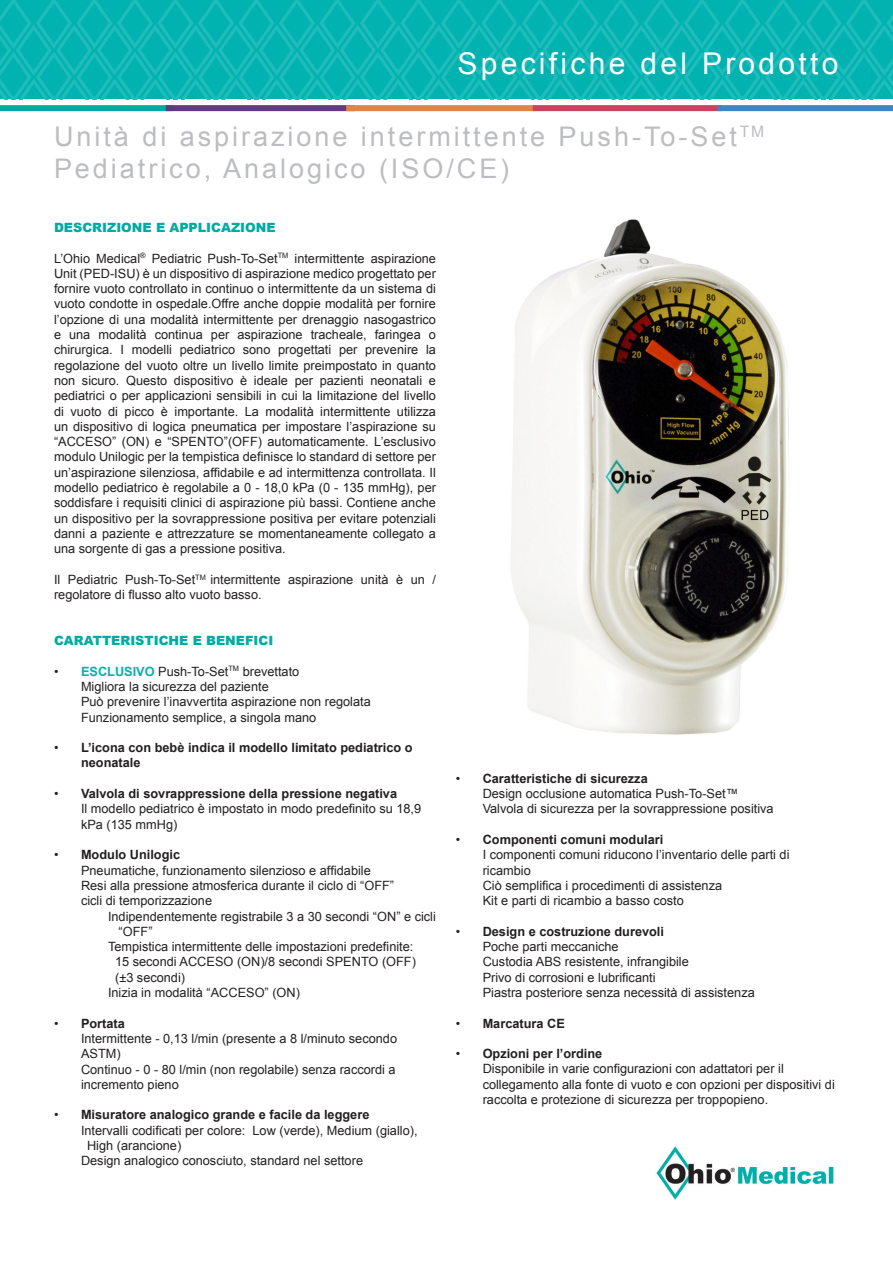
<style>
.page{position:relative;width:893px;height:1263px;background:#fff}
.page>*{position:absolute;margin:0;border:0;box-sizing:border-box;transform-origin:0 0}
.t1{font:30px "Arial";letter-spacing:.11em;color:#fff}
.t2{font:27px/32.4px "Arial";letter-spacing:.11em;color:#bcbdc0}
.t3{font:12.75px/15.3px "Arial";color:#231f20}
.t4{font:700 12.75px/15.3px "Arial";color:#231f20}
.t5{font:900 12.75px "Arial";color:#00aba2}
.s1{font-weight:700;color:#00b2b0}
.s2{font-weight:400}
</style>
<div class="page">
<svg style="left:0;top:0;width:893px;height:99px;background:#09b4b3"></svg>
<div style="left:0;top:105px;width:172px;height:6px;background:#00aba2"></div>
<div style="left:166px;top:105px;width:189px;height:6px;background:#633a81"></div>
<div style="left:346px;top:105px;width:189px;height:6px;background:#e08545"></div>
<div style="left:533px;top:105px;width:189px;height:6px;background:#cc415e"></div>
<div style="left:717px;top:105px;width:176px;height:6px;background:#3e85c5"></div>
<img style="left:656px;top:1146px;width:178px;height:54px">
<img style="left:511px;top:219px;width:278px;height:516px">
<h1 class="t1" style="left:457px;top:44px;width:383px">Specifiche del Prodotto</h1>
<p class="t2" style="left:54px;top:120px;width:712px">Unità di aspirazione intermittente Push-To-Set<sup>TM<br></sup>Pediatrico, Analogico (ISO/CE)</p>
<p class="t5" style="left:54px;top:218px;width:223px">DESCRIZIONE E APPLICAZIONE</p>
<p class="t3" style="left:54px;top:250px;width:383px;text-align:justify">L’Ohio Medical<sup>®</sup> Pediatric Push-To-Set<sup>TM</sup> intermittente aspirazione Unit (PED-ISU) è un dispositivo di aspirazione medico progettato per fornire vuoto controllato in continuo o intermittente da un sistema di vuoto condotte in ospedale.Offre anche doppie modalità per fornire l’opzione di una modalità intermittente per drenaggio nasogastrico e una modalità continua per aspirazione tracheale, faringea o chirurgica. I modelli pediatrico sono progettati per prevenire la regolazione del vuoto oltre un livello limite preimpostato in quanto non sicuro. Questo dispositivo è ideale per pazienti neonatali e pediatrici o per applicazioni sensibili in cui la limitazione del livello di vuoto di picco è importante. La modalità intermittente utilizza un dispositivo di logica pneumatica per impostare l’aspirazione su “ACCESO” (ON) e “SPENTO”(OFF) automaticamente. L’esclusivo modulo Unilogic per la tempistica definisce lo standard di settore per un’aspirazione silenziosa, affidabile e ad intermittenza controllata. Il modello pediatrico è regolabile a 0 - 18,0 kPa (0 - 135 mmHg), per soddisfare i requisiti clinici di aspirazione più bassi. Contiene anche un dispositivo per la sovrappressione positiva per evitare potenziali danni a paziente e attrezzature se momentaneamente collegato a una sorgente di gas a pressione positiva.</p>
<p class="t3" style="left:54px;top:572px;width:383px">Il Pediatric Push-To-Set<sup>TM</sup> intermittente aspirazione unità è un / regolatore di flusso alto vuoto basso.</p>
<p class="t5" style="left:54px;top:631px;width:221px">CARATTERISTICHE E BENEFICI</p>
<p class="t3" style="left:54px;top:664px;width:247px">• <span class="s1">ESCLUSIVO</span> Push-To-Set<sup>TM</sup> brevettato</p>
<p class="t3" style="left:81px;top:679px;width:189px">Migliora la sicurezza del paziente</p>
<p class="t3" style="left:81px;top:694px;width:291px">Può prevenire l’inavvertita aspirazione non regolata</p>
<p class="t3" style="left:81px;top:709px;width:237px">Funzionamento semplice, a singola mano</p>
<p class="t4" style="left:81px;top:740px;width:333px;text-indent:-27px"><span class="s2">•</span> L’icona con bebè indica il modello limitato pediatrico o neonatale</p>
<p class="t4" style="left:54px;top:786px;width:345px"><span class="s2">•</span> Valvola di sovrappressione della pressione negativa</p>
<p class="t3" style="left:81px;top:801px;width:342px">Il modello pediatrico è impostato in modo predefinito su 18,9 kPa (135 mmHg)</p>
<p class="t4" style="left:54px;top:847px;width:128px"><span class="s2">•</span> Modulo Unilogic</p>
<p class="t3" style="left:81px;top:862px;width:291px">Pneumatiche, funzionamento silenzioso e affidabile</p>
<p class="t3" style="left:81px;top:878px;width:315px">Resi alla pressione atmosferica durante il ciclo di “OFF”</p>
<p class="t3" style="left:81px;top:893px;width:133px">cicli di temporizzazione</p>
<p class="t3" style="left:108px;top:908px;width:329px">Indipendentemente registrabile 3 a 30 secondi “ON” e cicli</p>
<p class="t3" style="left:119px;top:924px;width:35px">“OFF”</p>
<p class="t3" style="left:108px;top:939px;width:307px">Tempistica intermittente delle impostazioni predefinite:</p>
<p class="t3" style="left:115px;top:954px;width:302px">15 secondi ACCESO (ON)/8 secondi SPENTO (OFF)</p>
<p class="t3" style="left:115px;top:970px;width:72px">(±3 secondi)</p>
<p class="t3" style="left:108px;top:985px;width:193px">Inizia in modalità “ACCESO” (ON)</p>
<p class="t4" style="left:54px;top:1016px;width:72px"><span class="s2">•</span> Portata</p>
<p class="t3" style="left:81px;top:1031px;width:318px">Intermittente - 0,13 l/min (presente a 8 l/minuto secondo<br>ASTM)</p>
<p class="t3" style="left:81px;top:1061px;width:316px">Continuo - 0 - 80 l/min (non regolabile) senza raccordi a incremento pieno</p>
<p class="t4" style="left:54px;top:1108px;width:317px"><span class="s2">•</span> Misuratore analogico grande e facile da leggere</p>
<p class="t3" style="left:87px;top:1123px;width:332px;text-indent:-6px">Intervalli codificati per colore: Low (verde), Medium (giallo),<br>High (arancione)</p>
<p class="t3" style="left:81px;top:1153px;width:284px">Design analogico conosciuto, standard nel settore</p>
<p class="t4" style="left:456px;top:771px;width:194px"><span class="s2">•</span> Caratteristiche di sicurezza</p>
<p class="t3" style="left:483px;top:786px;width:257px">Design occlusione automatica Push-To-Set™</p>
<p class="t3" style="left:483px;top:801px;width:292px">Valvola di sicurezza per la sovrappressione positiva</p>
<p class="t4" style="left:456px;top:832px;width:209px"><span class="s2">•</span> Componenti comuni modulari</p>
<p class="t3" style="left:483px;top:847px;width:308px">I componenti comuni riducono l’inventario delle parti di ricambio</p>
<p class="t3" style="left:483px;top:878px;width:241px">Ciò semplifica i procedimenti di assistenza</p>
<p class="t3" style="left:483px;top:893px;width:203px">Kit e parti di ricambio a basso costo</p>
<p class="t4" style="left:456px;top:924px;width:210px"><span class="s2">•</span> Design e costruzione durevoli</p>
<p class="t3" style="left:483px;top:939px;width:138px">Poche parti meccaniche</p>
<p class="t3" style="left:483px;top:954px;width:208px">Custodia ABS resistente, infrangibile</p>
<p class="t3" style="left:483px;top:970px;width:174px">Privo di corrosioni e lubrificanti</p>
<p class="t3" style="left:483px;top:985px;width:274px">Piastra posteriore senza necessità di assistenza</p>
<p class="t4" style="left:456px;top:1016px;width:111px"><span class="s2">•</span> Marcatura CE</p>
<p class="t4" style="left:456px;top:1046px;width:148px"><span class="s2">•</span> Opzioni per l’ordine</p>
<p class="t3" style="left:483px;top:1061px;width:354px">Disponibile in varie configurazioni con adattatori per il collegamento alla fonte di vuoto e con opzioni per dispositivi di raccolta e protezione di sicurezza per troppopieno.</p>
</div>
